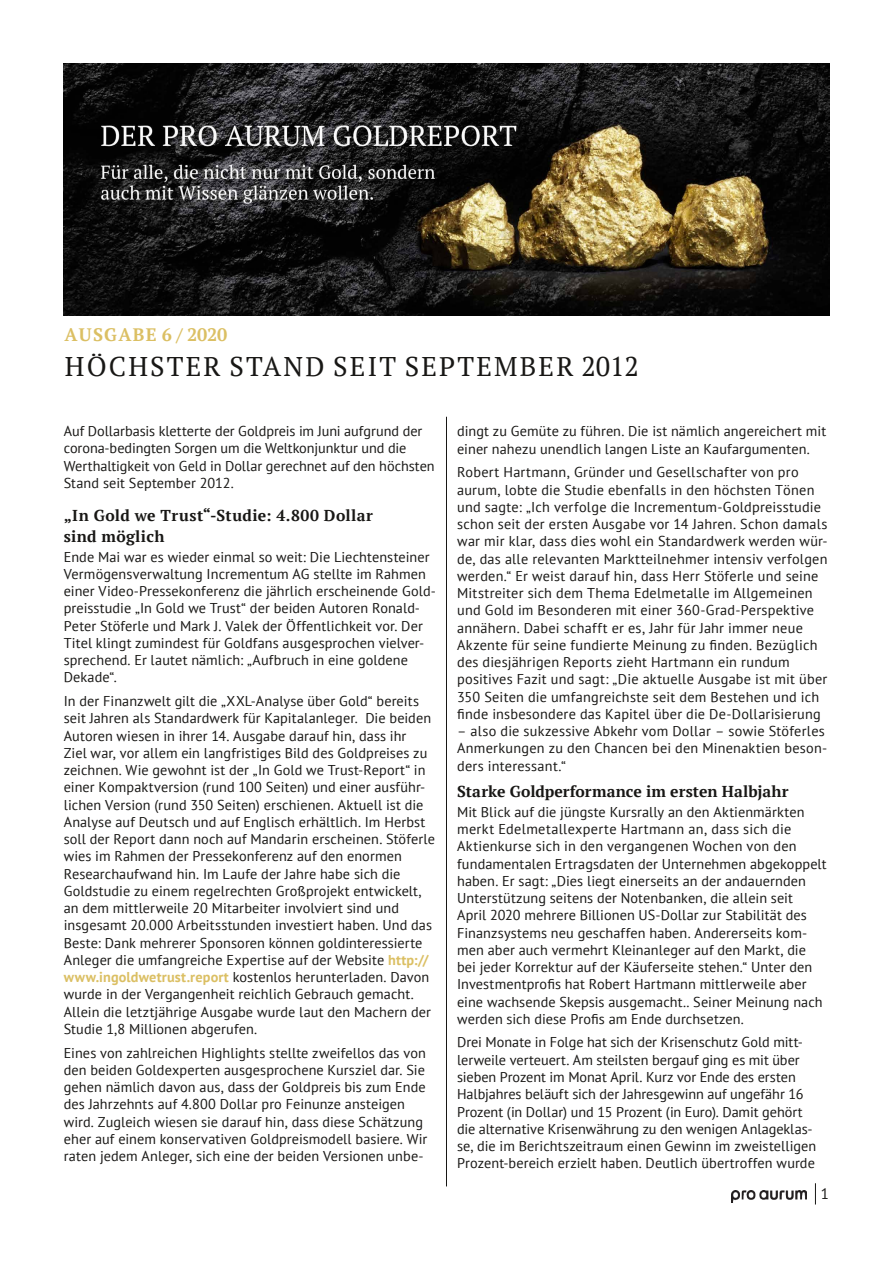
<style>
.page{position:relative;width:893px;height:1263px;background:#fff}
.page>*{position:absolute;margin:0;border:0;box-sizing:border-box;transform-origin:0 0}
.t1{font:27px "PT Serif";letter-spacing:.08em;color:#181715}
.t2{font:700 18px "PT Serif";letter-spacing:.03em;color:#dbbf63}
.t3{font:700 15.75px/21.3px "PT Serif";letter-spacing:.015em;color:#181715}
.t4{font:15px "PT Sans";color:#181715}
.t5{font:14.25px/17.2px "PT Sans";letter-spacing:.005em;color:#181715}
.s1{font-weight:700;color:#dbbf63}
</style>
<div class="page">
<img style="left:731px;top:1191px;width:75px;height:11px">
<svg style="left:815px;top:1183px;width:1px;height:21px"></svg>
<img style="left:64px;top:64px;width:765px;height:252px">
<hr style="left:446px;top:417px;width:1px;height:769px;background:#181715">
<p class="t2" style="left:64px;top:323px;width:43px">Ausga</p>
<p class="t2" style="left:133px;top:323px;width:96px">be 6 / 2020</p>
<h1 class="t1" style="left:65px;top:349px;width:576px">HÖCHSTER STAND SEIT SEPTEMBER 2012</h1>
<p class="t5" style="left:64px;top:422px;width:372px">Auf Dollarbasis kletterte der Goldpreis im Juni aufgrund der corona-bedingten Sorgen um die Weltkonjunktur und die Werthaltigkeit von Geld in Dollar gerechnet auf den höchsten Stand seit September 2012.</p>
<p class="t3" style="left:64px;top:504px;width:311px">„In Gold we Trust“-Studie: 4.800 Dollar sind möglich</p>
<p class="t5" style="left:64px;top:548px;width:374px">Ende Mai war es wieder einmal so weit: Die Liechtensteiner Vermögensverwaltung Incrementum AG stellte im Rahmen einer Video-Pressekonferenz die jährlich erscheinende Gold&shy;preisstudie „In Gold we Trust“ der beiden Autoren Ronald-Peter Stöferle und Mark J. Valek der Öffentlichkeit vor. Der Titel klingt zumindest für Goldfans ausgesprochen vielver&shy;sprechend. Er lautet nämlich: „Aufbruch in eine goldene Dekade“.</p>
<p class="t5" style="left:64px;top:692px;width:373px">In der Finanzwelt gilt die „XXL-Analyse über Gold“ bereits seit Jahren als Standardwerk für Kapitalanleger. Die beiden Autoren wiesen in ihrer 14. Ausgabe darauf hin, dass ihr<br>Ziel war, vor allem ein langfristiges Bild des Goldpreises zu zeichnen. Wie gewohnt ist der „In Gold we Trust-Report“ in einer Kompaktversion (rund 100 Seiten) und einer ausführ&shy;lichen Version (rund 350 Seiten) erschienen. Aktuell ist die Analyse auf Deutsch und auf Englisch erhältlich. Im Herbst soll der Report dann noch auf Mandarin erscheinen. Stöferle wies im Rahmen der Pressekonferenz auf den enormen Researchaufwand hin. Im Laufe der Jahre habe sich die Goldstudie zu einem regelrechten Großprojekt entwickelt, an dem mittlerweile 20 Mitarbeiter involviert sind und insgesamt 20.000 Arbeitsstunden investiert haben. Und das Beste: Dank mehrerer Sponsoren können goldinteressierte Anleger die umfangreiche Expertise auf der Website <span class="s1">http:// www.ingoldwetrust.report</span> kostenlos herunterladen. Davon wurde in der Vergangenheit reichlich Gebrauch gemacht.<br>Allein die letztjährige Ausgabe wurde laut den Machern der Studie 1,8 Millionen abgerufen.</p>
<p class="t5" style="left:64px;top:1043px;width:365px">Eines von zahlreichen Highlights stellte zweifellos das von den beiden Goldexperten ausgesprochene Kursziel dar. Sie gehen nämlich davon aus, dass der Goldpreis bis zum Ende des Jahrzehnts auf 4.800 Dollar pro Feinunze ansteigen wird. Zugleich wiesen sie darauf hin, dass diese Schätzung eher auf einem konservativen Goldpreismodell basiere. Wir raten jedem Anleger, sich eine der beiden Versionen unbe-</p>
<p class="t5" style="left:457px;top:422px;width:371px">dingt zu Gemüte zu führen. Die ist nämlich angereichert mit einer nahezu unendlich langen Liste an Kaufargumenten.</p>
<p class="t5" style="left:457px;top:463px;width:372px">Robert Hartmann, Gründer und Gesellschafter von pro aurum, lobte die Studie ebenfalls in den höchsten Tönen und sagte: „Ich verfolge die Incrementum-Goldpreisstudie schon seit der ersten Ausgabe vor 14 Jahren. Schon damals war mir klar, dass dies wohl ein Standardwerk werden wür&shy;de, das alle relevanten Marktteilnehmer intensiv verfolgen werden.“ Er weist darauf hin, dass Herr Stöferle und seine Mitstreiter sich dem Thema Edelmetalle im Allgemeinen und Gold im Besonderen mit einer 360-Grad-Perspektive annähern. Dabei schafft er es, Jahr für Jahr immer neue Akzente für seine fundierte Meinung zu finden. Bezüglich des diesjährigen Reports zieht Hartmann ein rundum positives Fazit und sagt: „Die aktuelle Ausgabe ist mit über 350 Seiten die umfangreichste seit dem Bestehen und ich finde insbesondere das Kapitel über die De-Dollarisierung</p>
<p class="t5" style="left:457px;top:722px;width:372px">– also die sukzessive Abkehr vom Dollar – sowie Stöferles<br>Anmerkungen zu den Chancen bei den Minenaktien beson&shy;ders interessant.“</p>
<p class="t3" style="left:457px;top:781px;width:333px">Starke Goldperformance im ersten Halbjahr</p>
<p class="t5" style="left:457px;top:803px;width:371px">Mit Blick auf die jüngste Kursrally an den Aktienmärkten merkt Edelmetallexperte Hartmann an, dass sich die Aktienkurse sich in den vergangenen Wochen von den fundamentalen Ertragsdaten der Unternehmen abgekoppelt haben. Er sagt: „Dies liegt einerseits an der andauernden Unterstützung seitens der Notenbanken, die allein seit<br>April 2020 mehrere Billionen US-Dollar zur Stabilität des Finanzsystems neu geschaffen haben. Andererseits kom&shy;men aber auch vermehrt Kleinanleger auf den Markt, die bei jeder Korrektur auf der Käuferseite stehen.“ Unter den Investmentprofis hat Robert Hartmann mittlerweile aber eine wachsende Skepsis ausgemacht.. Seiner Meinung nach werden sich diese Profis am Ende durchsetzen.</p>
<p class="t5" style="left:457px;top:1033px;width:361px">Drei Monate in Folge hat sich der Krisenschutz Gold mitt&shy;lerweile verteuert. Am steilsten bergauf ging es mit über sieben Prozent im Monat April. Kurz vor Ende des ersten Halbjahres beläuft sich der Jahresgewinn auf ungefähr 16<br>Prozent (in Dollar) und 15 Prozent (in Euro). Damit gehört die alternative Krisenwährung zu den wenigen Anlageklas&shy;se, die im Berichtszeitraum einen Gewinn im zweistelligen Prozent-bereich erzielt haben. Deutlich übertroffen wurde</p>
<p class="t4" style="left:821px;top:1184px;width:10px">1</p>
</div>
